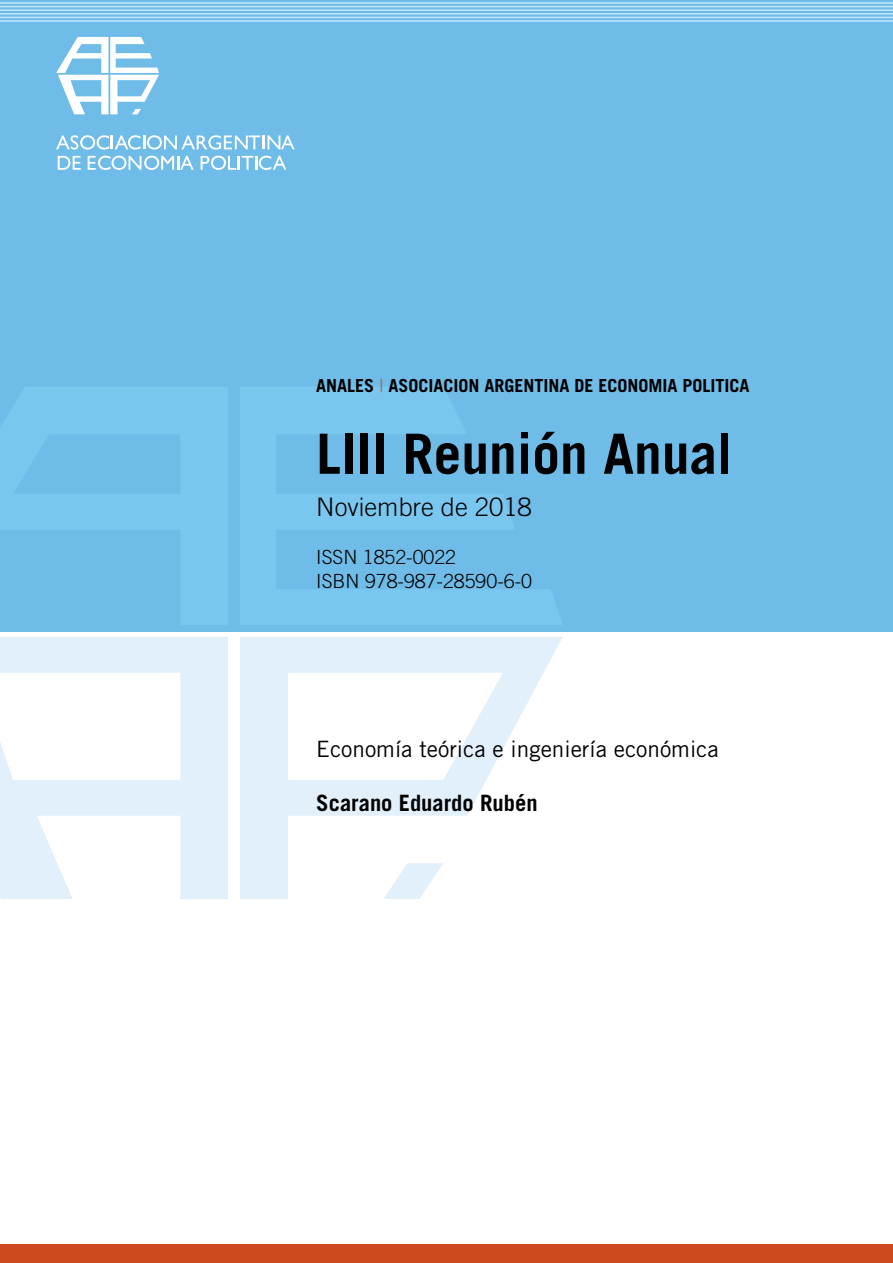
<style>
.page{position:relative;width:893px;height:1263px;background:#fff}
.page>*{position:absolute;margin:0;border:0;box-sizing:border-box;transform-origin:0 0}
.t1{font:700 55.5px "Trade Gothic";color:#000}
.t2{font:300 25.5px "Trade Gothic";color:#000}
.t3{font:22.5px "Trade Gothic";color:#000}
.t4{font:700 22.5px "Trade Gothic";color:#000}
.t5{font:300 19.5px/23.4px "Trade Gothic";color:#000}
.t6{font:700 18px "Trade Gothic";color:#000}
.s1{font-weight:300;color:#cd491e}
</style>
<div class="page">
<div style="left:0;top:0;width:893px;height:632px;background:#6fbce8"></div>
<svg style="left:56px;top:37px;width:103px;height:77px"></svg>
<svg style="left:56px;top:135px;width:239px;height:15px"></svg>
<svg style="left:58px;top:156px;width:23px;height:14px"></svg>
<svg style="left:88px;top:156px;width:106px;height:14px"></svg>
<svg style="left:201px;top:156px;width:85px;height:14px"></svg>
<svg style="left:0;top:387px;width:228px;height:238px;fill:#79c7ef"></svg>
<svg style="left:241px;top:387px;width:321px;height:238px"></svg>
<svg style="left:240px;top:637px;width:323px;height:262px"></svg>
<svg style="left:0;top:637px;width:228px;height:262px;fill:#eaf4fc"></svg>
<svg style="left:383px;top:863px;width:60px;height:36px"></svg>
<hr style="left:0;top:20px;width:893px;height:2px;background:#bee7fb">
<hr style="left:0;top:17px;width:893px;height:1px;background:#bee7fb">
<hr style="left:0;top:13px;width:893px;height:2px;background:#bee7fb">
<hr style="left:0;top:9px;width:893px;height:2px;background:#bee7fb">
<hr style="left:0;top:6px;width:893px;height:1px;background:#bee7fb">
<hr style="left:0;top:2px;width:893px;height:2px;background:#bee7fb">
<div style="left:0;top:1245px;width:893px;height:18px;background:#cd491e"></div>
<p class="t6" style="left:316px;top:374px;width:435px">ANALES <span class="s1">|</span> ASOCIACION ARGENTINA DE ECONOMIA POLITICA</p>
<h1 class="t1" style="left:316px;top:420px;width:418px">LIII Reunión Anual</h1>
<h2 class="t2" style="left:316px;top:491px;width:217px">Noviembre de 2018</h2>
<p class="t5" style="left:316px;top:545px;width:217px">ISSN 1852-0022<br>ISBN 978-987-28590-6-0</p>
<p class="t3" style="left:316px;top:735px;width:404px">Economía teórica e ingeniería económica</p>
<p class="t4" style="left:316px;top:789px;width:223px">Scarano Eduardo Rubén</p>
</div>
